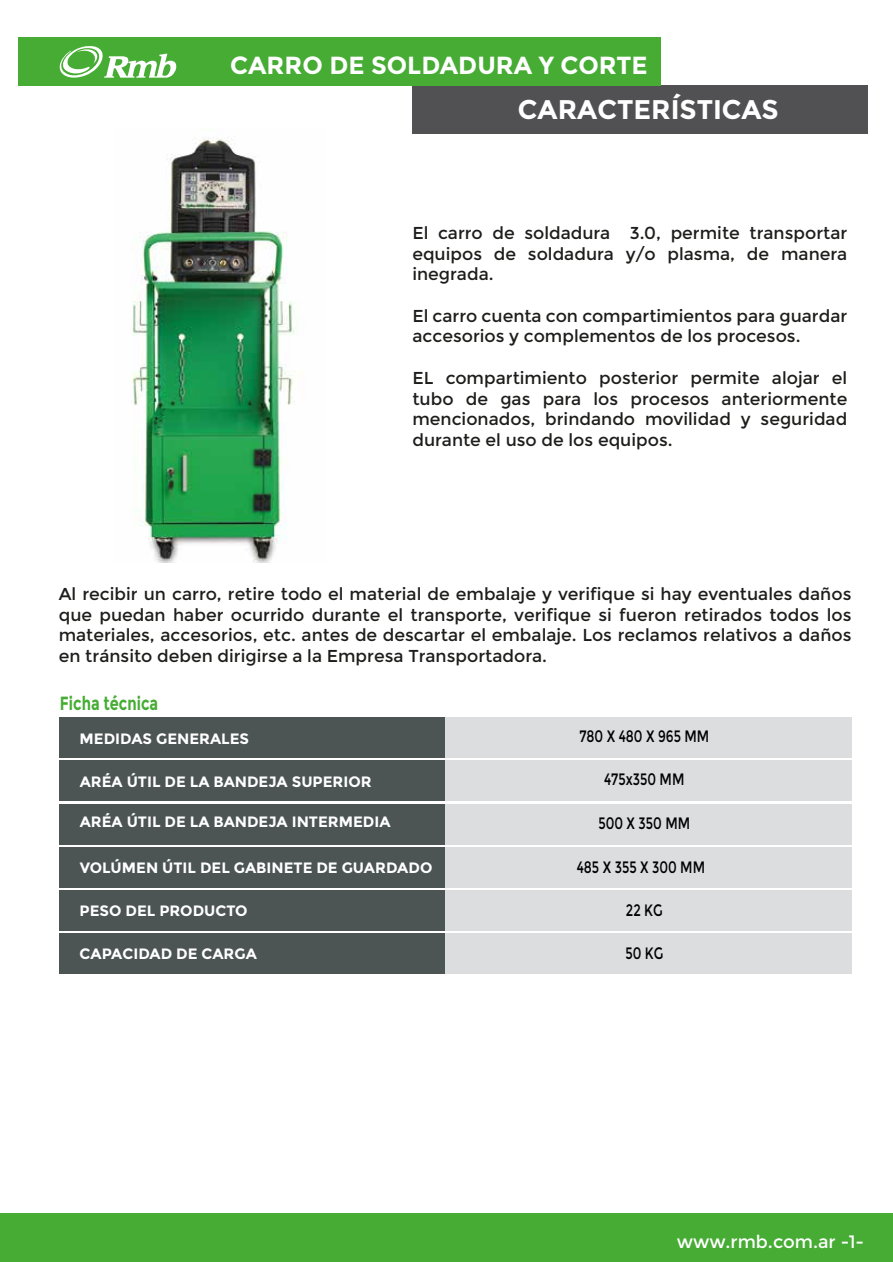
<style>
.page{position:relative;width:893px;height:1262px;background:#fff}
.page>*{position:absolute;margin:0;border:0;box-sizing:border-box;transform-origin:0 0}
.t1{font:700 27px "Montserrat";color:#fff}
.t2{font:700 24.75px "Montserrat";color:#fff}
.t3{font:700 19.05px "Montserrat";color:#46ac34;scale:.77 1}
.t4{font:18px "Montserrat";color:#fff}
.t5{font:17.25px/20.7px "Montserrat";color:#1d1d1b;text-align:justify}
.t6{font:16.5px "Montserrat";color:#010101;scale:.77 1}
.t7{font:700 15px "Montserrat";color:#fff}
</style>
<div class="page">
<div style="left:412px;top:86px;width:455px;height:48px;background:#515052"></div>
<div style="left:18px;top:38px;width:642px;height:48px;background:#46ac34"></div>
<div style="left:0;top:1214px;width:893px;height:48px;background:#46ac34"></div>
<svg style="left:59px;top:46px;width:118px;height:32px"></svg>
<img style="left:131px;top:137px;width:165px;height:425px">
<div style="left:391px;top:717px;width:460px;height:41px;background:#dbddde"></div>
<div style="left:59px;top:717px;width:386px;height:41px;background:#4c5554"></div>
<div style="left:391px;top:760px;width:460px;height:41px;background:#dbddde"></div>
<div style="left:59px;top:760px;width:386px;height:41px;background:#4c5554"></div>
<div style="left:391px;top:803px;width:460px;height:41px;background:#dbddde"></div>
<div style="left:59px;top:803px;width:386px;height:41px;background:#4c5554"></div>
<div style="left:391px;top:847px;width:460px;height:40px;background:#dbddde"></div>
<div style="left:59px;top:847px;width:386px;height:40px;background:#4c5554"></div>
<div style="left:391px;top:890px;width:460px;height:40px;background:#dbddde"></div>
<div style="left:59px;top:890px;width:386px;height:40px;background:#4c5554"></div>
<div style="left:391px;top:933px;width:460px;height:40px;background:#dbddde"></div>
<div style="left:59px;top:933px;width:386px;height:40px;background:#4c5554"></div>
<h2 class="t2" style="left:230px;top:50px;width:419px">CARRO DE SOLDADURA Y CORTE</h2>
<h1 class="t1" style="left:518px;top:93px;width:262px">CARACTERÍSTICAS</h1>
<p class="t5" style="left:412px;top:223px;width:436px">El carro de soldadura 3.0, permite transportar equipos de soldadura y/o plasma, de manera inegrada.</p>
<p class="t5" style="left:412px;top:305px;width:436px">El carro cuenta con compartimientos para guardar accesorios y complementos de los procesos.</p>
<p class="t5" style="left:412px;top:367px;width:436px">EL compartimiento posterior permite alojar el tubo de gas para los procesos anteriormente mencionados, brindando movilidad y seguridad durante el uso de los equipos.</p>
<p class="t5" style="left:59px;top:583px;width:794px">Al recibir un carro, retire todo el material de embalaje y verifique si hay eventuales daños que puedan haber ocurrido durante el transporte, verifique si fueron retirados todos los materiales, accesorios, etc. antes de descartar el embalaje. Los reclamos relativos a daños en tránsito deben dirigirse a la Empresa Transportadora.</p>
<p class="t3" style="left:60px;top:692px;width:129px">Ficha técnica</p>
<p class="t7" style="left:80px;top:729px;width:171px">MEDIDAS GENERALES</p>
<p class="t6" style="left:579px;top:727px;width:170px">780 X 480 X 965 MM</p>
<p class="t7" style="left:80px;top:772px;width:294px">ARÉA ÚTIL DE LA BANDEJA SUPERIOR</p>
<p class="t6" style="left:604px;top:770px;width:106px">475x350 MM</p>
<p class="t6" style="left:598px;top:813px;width:121px">500 X 350 MM</p>
<p class="t7" style="left:80px;top:858px;width:354px">VOLÚMEN ÚTIL DEL GABINETE DE GUARDADO</p>
<p class="t6" style="left:577px;top:857px;width:168px">485 X 355 X 300 MM</p>
<p class="t7" style="left:80px;top:901px;width:170px">PESO DEL PRODUCTO</p>
<p class="t6" style="left:626px;top:900px;width:49px">22 KG</p>
<p class="t7" style="left:80px;top:944px;width:179px">CAPACIDAD DE CARGA</p>
<p class="t7" style="left:80px;top:813px;width:312px">ARÉA ÚTIL DE LA BANDEJA INTERMEDIA</p>
<p class="t6" style="left:625px;top:943px;width:51px">50 KG</p>
<p class="t4" style="left:677px;top:1230px;width:189px">www.rmb.com.ar -1-</p>
<p class="t4" style="left:849px;top:1230px;width:20px">2-</p>
</div>
